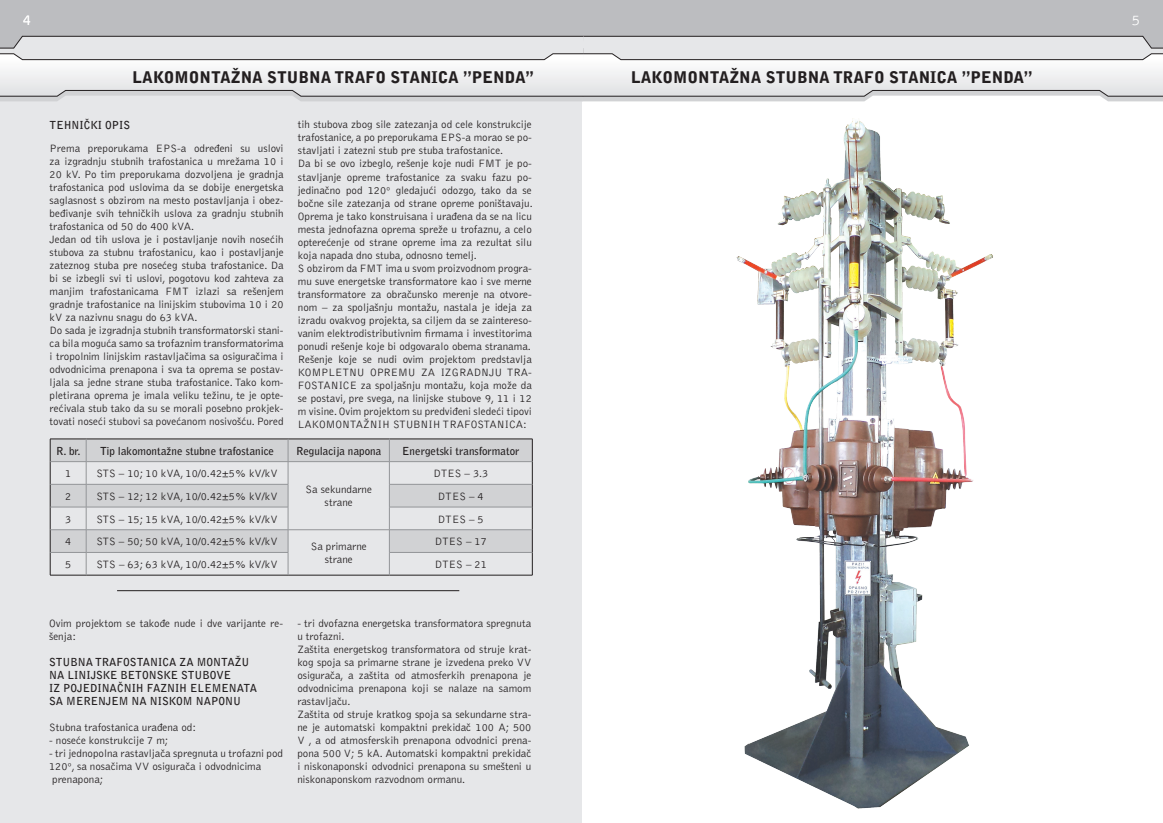
<style>
.page{position:relative;width:1163px;height:823px;background:#fff}
.page>*{position:absolute;margin:0;border:0;box-sizing:border-box;transform-origin:0 0}
.t1{font:900 16px "Bell Gothic";color:#231f20}
.t2{font:300 15px "Bell Gothic";color:#fff}
.t3{font:300 11px/13px "Bell Gothic";color:#231f20}
.t4{font:700 11px "Bell Gothic";color:#231f20}
</style>
<div class="page">
<div style="left:0;top:81px;width:581px;height:741px;background:#e6e7e9"></div>
<div style="left:0;top:0;width:1162px;height:70px;background:#bcbdc0"></div>
<svg style="left:0;top:36px;width:1162px;height:65px"></svg>
<svg style="left:51px;top:439px;width:481px;height:113px;fill:#d1d2d4"></svg>
<hr style="left:50px;top:438px;width:36px;height:1px;background:#231f20">
<hr style="left:86px;top:438px;width:202px;height:1px;background:#231f20">
<hr style="left:288px;top:438px;width:101px;height:1px;background:#231f20">
<hr style="left:389px;top:438px;width:143px;height:1px;background:#231f20">
<hr style="left:288px;top:574px;width:101px;height:1px;background:#231f20">
<svg style="left:50px;top:439px;width:1px;height:135px"></svg>
<hr style="left:50px;top:574px;width:36px;height:1px;background:#231f20">
<hr style="left:86px;top:574px;width:202px;height:1px;background:#231f20">
<svg style="left:532px;top:439px;width:1px;height:135px"></svg>
<hr style="left:389px;top:574px;width:143px;height:1px;background:#231f20">
<hr style="left:50px;top:461px;width:36px;height:1px;background:#939598">
<hr style="left:86px;top:461px;width:202px;height:1px;background:#939598">
<hr style="left:288px;top:461px;width:101px;height:1px;background:#939598">
<hr style="left:389px;top:461px;width:143px;height:1px;background:#939598">
<hr style="left:50px;top:484px;width:36px;height:1px;background:#939598">
<hr style="left:86px;top:484px;width:202px;height:1px;background:#939598">
<hr style="left:389px;top:484px;width:143px;height:1px;background:#939598">
<hr style="left:50px;top:506px;width:36px;height:1px;background:#939598">
<hr style="left:86px;top:506px;width:202px;height:1px;background:#939598">
<hr style="left:389px;top:506px;width:143px;height:1px;background:#939598">
<hr style="left:50px;top:529px;width:36px;height:1px;background:#939598">
<hr style="left:86px;top:529px;width:202px;height:1px;background:#939598">
<hr style="left:288px;top:529px;width:101px;height:1px;background:#939598">
<hr style="left:389px;top:529px;width:143px;height:1px;background:#939598">
<hr style="left:50px;top:552px;width:36px;height:1px;background:#939598">
<hr style="left:86px;top:552px;width:202px;height:1px;background:#939598">
<svg style="left:86px;top:439px;width:1px;height:135px"></svg>
<svg style="left:288px;top:439px;width:1px;height:135px"></svg>
<hr style="left:389px;top:552px;width:143px;height:1px;background:#939598">
<svg style="left:389px;top:439px;width:1px;height:135px"></svg>
<hr style="left:117px;top:590px;width:342px;height:1px;background:#231f20">
<img style="left:736px;top:118px;width:257px;height:691px">
<h2 class="t2" style="left:23px;top:12px;width:10px">4</h2>
<h2 class="t2" style="left:1131px;top:12px;width:10px">5</h2>
<h1 class="t1" style="left:132px;top:68px;width:403px">LAKOMONTAŽNA STUBNA TRAFO STANICA ’’PENDA’’</h1>
<h1 class="t1" style="left:631px;top:68px;width:403px">LAKOMONTAŽNA STUBNA TRAFO STANICA ’’PENDA’’</h1>
<p class="t4" style="left:50px;top:118px;width:82px">TEHNIČKI OPIS</p>
<p class="t3" style="left:50px;top:142px;width:235px">Prema preporukama EPS-a određeni su uslovi za izgradnju stubnih trafostanica u mrežama 10 i 20 kV. Po tim preporukama dozvoljena je gradnja trafostanica pod uslovima da se dobije energetska saglasnost s obzirom na mesto postavljanja i obez&shy;beđivanje svih tehničkih uslova za gradnju stubnih trafostanica od 50 do 400 kVA.<br>Jedan od tih uslova je i postavljanje novih nosećih stubova za stubnu trafostanicu, kao i postavljanje zateznog stuba pre nosećeg stuba trafostanice. Da bi se izbegli svi ti uslovi, pogotovu kod zahteva za manjim trafostanicama FMT izlazi sa rešenjem gradnje trafostanice na linijskim stubovima 10 i 20 kV za nazivnu snagu do 63 kVA.<br>Do sada je izgradnja stubnih transformatorski stani&shy;ca bila moguća samo sa trofaznim transformatorima i tropolnim linijskim rastavljačima sa osiguračima i odvodnicima prenapona i sva ta oprema se postav&shy;ljala sa jedne strane stuba trafostanice. Tako kom&shy;pletirana oprema je imala veliku težinu, te je opte&shy;rećivala stub tako da su se morali posebno prokjek&shy;tovati noseći stubovi sa povećanom nosivošću. Pored</p>
<p class="t3" style="left:298px;top:118px;width:236px">tih stubova zbog sile zatezanja od cele konstrukcije trafostanice, a po preporukama EPS-a morao se po&shy;stavljati i zatezni stub pre stuba trafostanice.<br>Da bi se ovo izbeglo, rešenje koje nudi FMT je po&shy;stavljanje opreme trafostanice za svaku fazu po&shy;jedinačno pod 120º gledajući odozgo, tako da se bočne sile zatezanja od strane opreme poništavaju.<br>Oprema je tako konstruisana i urađena da se na licu mesta jednofazna oprema spreže u trofaznu, a celo opterećenje od strane opreme ima za rezultat silu koja napada dno stuba, odnosno temelj.<br>S obzirom da FMT ima u svom proizvodnom progra&shy;mu suve energetske transformatore kao i sve merne transformatore za obračunsko merenje na otvore&shy;nom – za spoljašnju montažu, nastala je ideja za izradu ovakvog projekta, sa ciljem da se zaintereso&shy;vanim elektrodistributivnim firmama i investitorima ponudi rešenje koje bi odgovaralo obema stranama.<br>Rešenje koje se nudi ovim projektom predstavlja KOMPLETNU OPREMU ZA IZGRADNJU TRA-FOSTANICE za spoljašnju montažu, koja može da se postavi, pre svega, na linijske stubove 9, 11 i 12 m visine. Ovim projektom su predviđeni sledeći tipovi LAKOMONTAŽNIH STUBNIH TRAFOSTANICA:</p>
<p class="t4" style="left:56px;top:444px;width:26px">R. BR.</p>
<p class="t4" style="left:100px;top:444px;width:175px">TIP LAKOMONTAŽNE STUBNE TRAFOSTANICE</p>
<p class="t4" style="left:296px;top:444px;width:87px">REGULACIJA NAPONA</p>
<p class="t4" style="left:402px;top:444px;width:119px">ENERGETSKI TRANSFORMATOR</p>
<p class="t3" style="left:65px;top:467px;width:8px">1</p>
<p class="t3" style="left:96px;top:467px;width:183px">STS – 10; 10 kVA, 10/0.42±5% kV/kV</p>
<p class="t3" style="left:305px;top:483px;width:68px;text-align:center">Sa sekundarne strane</p>
<p class="t3" style="left:433px;top:467px;width:56px">DTES – 3.3</p>
<p class="t3" style="left:65px;top:489px;width:8px">2</p>
<p class="t3" style="left:96px;top:489px;width:183px">STS – 12; 12 kVA, 10/0.42±5% kV/kV</p>
<p class="t3" style="left:438px;top:489px;width:47px">DTES – 4</p>
<p class="t3" style="left:65px;top:512px;width:8px">3</p>
<p class="t3" style="left:96px;top:512px;width:183px">STS – 15; 15 kVA, 10/0.42±5% kV/kV</p>
<p class="t3" style="left:438px;top:512px;width:47px">DTES – 5</p>
<p class="t3" style="left:65px;top:535px;width:8px">4</p>
<p class="t3" style="left:96px;top:535px;width:183px">STS – 50; 50 kVA, 10/0.42±5% kV/kV</p>
<p class="t3" style="left:435px;top:535px;width:53px">DTES – 17</p>
<p class="t3" style="left:310px;top:539px;width:58px;text-align:center">Sa primarne strane</p>
<p class="t3" style="left:65px;top:557px;width:8px">5</p>
<p class="t3" style="left:96px;top:557px;width:183px">STS – 63; 63 kVA, 10/0.42±5% kV/kV</p>
<p class="t3" style="left:435px;top:557px;width:53px">DTES – 21</p>
<p class="t3" style="left:49px;top:616px;width:235px">Ovim projektom se takođe nude i dve varijante re&shy;šenja:</p>
<p class="t4" style="left:49px;top:654px;width:75px">STUBNA TRAFOST</p>
<p class="t4" style="left:143px;top:654px;width:72px">ANICA ZA MONT</p>
<p class="t4" style="left:227px;top:654px;width:23px">AŽU</p>
<p class="t4" style="left:49px;top:667px;width:55px">NA LINIJSKE</p>
<p class="t4" style="left:121px;top:667px;width:16px">BETONSKE</p>
<p class="t4" style="left:181px;top:667px;width:50px">STUBOVE</p>
<p class="t4" style="left:49px;top:680px;width:76px">IZ POJEDINAČNIH</p>
<p class="t4" style="left:147px;top:680px;width:27px">FAZNIH</p>
<p class="t4" style="left:190px;top:680px;width:68px">ELEMENATA</p>
<p class="t4" style="left:49px;top:693px;width:108px">SA MERENJEM NA NISKO</p>
<p class="t4" style="left:183px;top:693px;width:36px">M NAPON</p>
<p class="t4" style="left:233px;top:693px;width:9px">U</p>
<p class="t3" style="left:49px;top:720px;width:148px">Stubna trafostanica urađena od:</p>
<p class="t3" style="left:49px;top:733px;width:121px">- noseće konstrukcije 7 m;</p>
<p class="t3" style="left:49px;top:746px;width:235px">- tri jednopolna rastavljača spregnuta u trofazni pod<br>120º, sa nosačima VV osigurača i odvodnicima prenapona;</p>
<p class="t3" style="left:297px;top:616px;width:235px">- tri dvofazna energetska transformatora spregnuta u trofazni.<br>Zaštita energetskog transformatora od struje krat&shy;kog spoja sa primarne strane je izvedena preko VV osigurača, a zaštita od atmosferkih prenapona je odvodnicima prenapona koji se nalaze na samom rastavljaču.<br>Zaštita od struje kratkog spoja sa sekundarne stra&shy;ne je automatski kompaktni prekidač 100 A; 500<br>V , a od atmosferskih prenapona odvodnici prena&shy;pona 500 V; 5 kA. Automatski kompaktni prekidač i niskonaponski odvodnici prenapona su smešteni u niskonaponskom razvodnom ormanu.</p>
</div>
